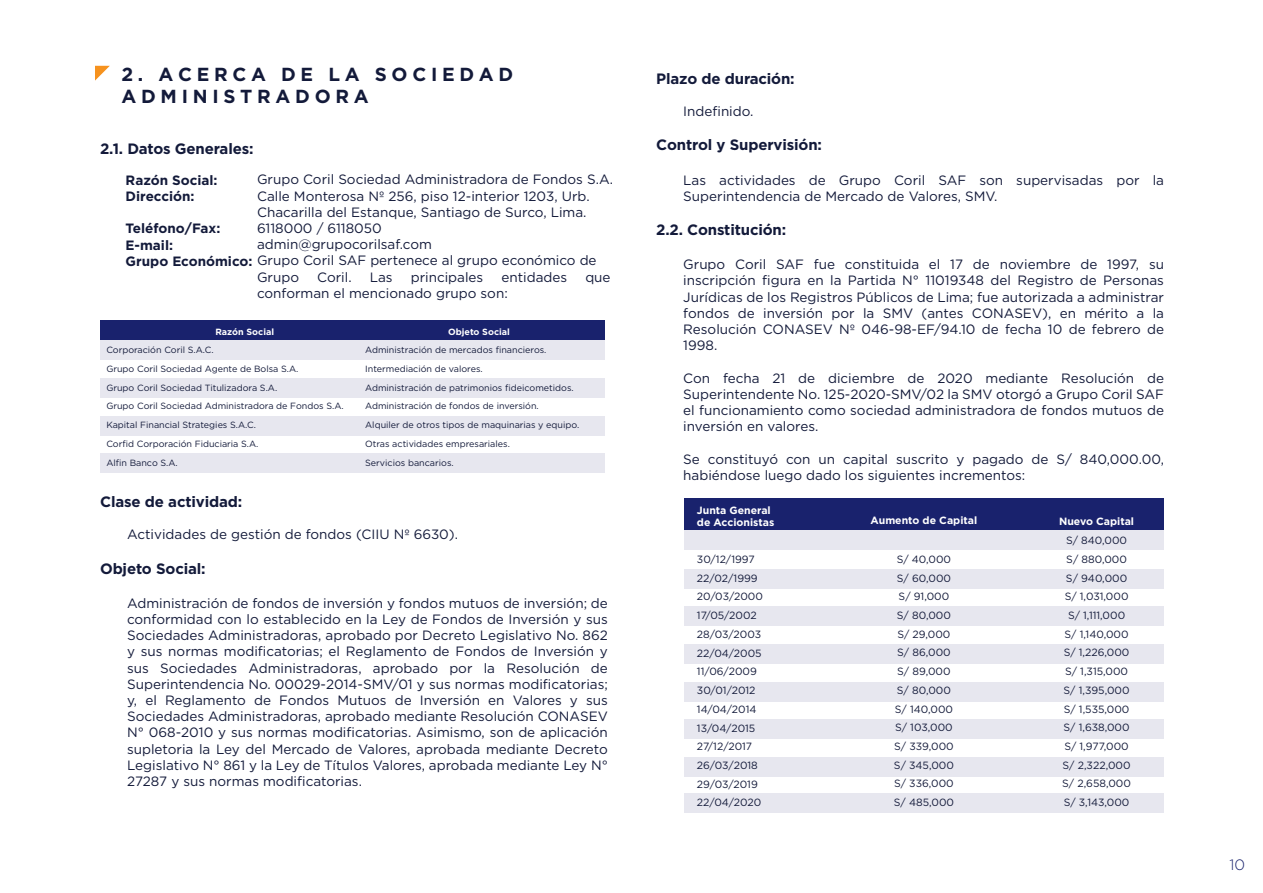
<style>
.page{position:relative;width:1263px;height:893px;background:#fff}
.page>*{position:absolute;margin:0;border:0;box-sizing:border-box;transform-origin:0 0}
.t1{font:700 18.9px/22.6px "Gotham";letter-spacing:.25em;color:#131a3a}
.t2{font:700 15px "Gotham";letter-spacing:-.01em;color:#131a3a}
.t3{font:300 15px "Gotham";color:#19226d}
.t4{font:13.5px/16.2px "Gotham";color:#131a3a}
.t5{font:700 13.5px/16.2px "Gotham";color:#131a3a}
.t6{font:10.5px/18.8px "Gotham";color:#131a3a;text-align:center}
.t7{font:700 10.5px/11.9px "Gotham";color:#fff}
.t8{font:9px/18.8px "Gotham";color:#131a3a}
.t9{font:700 9px "Gotham";color:#fff}
.s1{font-weight:700}
</style>
<div class="page">
<svg style="left:95px;top:66px;width:15px;height:15px"></svg>
<div style="left:100px;top:320px;width:505px;height:20px;background:#19226d"></div>
<div style="left:100px;top:454px;width:505px;height:19px;background:#e7e7ef"></div>
<div style="left:100px;top:416px;width:505px;height:19px;background:#e7e7ef"></div>
<div style="left:100px;top:379px;width:505px;height:19px;background:#e7e7ef"></div>
<div style="left:100px;top:340px;width:505px;height:19px;background:#e7e7ef"></div>
<div style="left:684px;top:498px;width:480px;height:32px;background:#19226d"></div>
<div style="left:684px;top:794px;width:480px;height:19px;background:#e7e7ef"></div>
<div style="left:684px;top:757px;width:480px;height:19px;background:#e7e7ef"></div>
<div style="left:684px;top:719px;width:480px;height:20px;background:#e7e7ef"></div>
<div style="left:684px;top:682px;width:480px;height:19px;background:#e7e7ef"></div>
<div style="left:684px;top:644px;width:480px;height:20px;background:#e7e7ef"></div>
<div style="left:684px;top:607px;width:480px;height:19px;background:#e7e7ef"></div>
<div style="left:684px;top:569px;width:480px;height:20px;background:#e7e7ef"></div>
<div style="left:684px;top:530px;width:480px;height:20px;background:#e7e7ef"></div>
<h1 class="t1" style="left:121px;top:62px;width:393px">2. ACERCA DE LA SOCIEDAD<br>ADMINISTRADORA</h1>
<p class="t2" style="left:100px;top:139px;width:155px">2.1. Datos Generales:</p>
<p class="t5" style="left:126px;top:172px;width:94px">Razón Social:<br>Dirección:</p>
<p class="t4" style="left:126px;top:220px;width:472px"><span class="s1">Teléfono/Fax:<br>E-mail:<br>Grupo Económico:</span> Grupo Coril SAF pertenece al grupo económico de</p>
<p class="t4" style="left:257px;top:171px;width:357px">Grupo Coril Sociedad Administradora de Fondos S.A.<br>Calle Monterosa Nº 256, piso 12-interior 1203, Urb.<br>Chacarilla del Estanque, Santiago de Surco, Lima.<br>6118000 / 6118050<br>admin@grupocorilsaf.com</p>
<p class="t4" style="left:257px;top:268px;width:44px">Grupo</p>
<p class="t4" style="left:317px;top:268px;width:36px">Coril.</p>
<p class="t4" style="left:370px;top:268px;width:24px">Las</p>
<p class="t4" style="left:411px;top:268px;width:74px">principales</p>
<p class="t4" style="left:501px;top:268px;width:67px">entidades</p>
<p class="t4" style="left:585px;top:268px;width:27px">que</p>
<p class="t4" style="left:257px;top:285px;width:252px">conforman el mencionado grupo son:</p>
<p class="t9" style="left:215px;top:325px;width:60px">Razón Social</p>
<p class="t8" style="left:106px;top:341px;width:239px">Corporación Coril S.A.C.<br>Grupo Coril Sociedad Agente de Bolsa S.A.<br>Grupo Coril Sociedad Titulizadora S.A.<br>Grupo Coril Sociedad Administradora de Fondos S.A.<br>Kapital Financial Strategies S.A.C.<br>Corfid Corporación Fiduciaria S.A.<br>Alfin Banco S.A.</p>
<p class="t9" style="left:448px;top:325px;width:63px">Objeto Social</p>
<p class="t8" style="left:365px;top:341px;width:216px">Administración de mercados financieros.<br>Intermediación de valores.<br>Administración de patrimonios fideicometidos.<br>Administración de fondos de inversión.<br>Alquiler de otros tipos de maquinarias y equipo.<br>Otras actividades empresariales.<br>Servicios bancarios.</p>
<p class="t2" style="left:100px;top:492px;width:144px">Clase de actividad:</p>
<p class="t4" style="left:127px;top:526px;width:333px">Actividades de gestión de fondos (CIIU Nº 6630).</p>
<p class="t2" style="left:100px;top:558px;width:107px">Objeto Social:</p>
<p class="t4" style="left:127px;top:594px;width:482px;text-align:justify">Administración de fondos de inversión y fondos mutuos de inversión; de conformidad con lo establecido en la Ley de Fondos de Inversión y sus Sociedades Administradoras, aprobado por Decreto Legislativo No. 862 y sus normas modificatorias; el Reglamento de Fondos de Inversión y sus Sociedades Administradoras, aprobado por la Resolución de Superintendencia No. 00029-2014-SMV/01 y sus normas modificatorias; y, el Reglamento de Fondos Mutuos de Inversión en Valores y sus Sociedades Administradoras, aprobado mediante Resolución CONASEV N° 068-2010 y sus normas modificatorias. Asimismo, son de aplicación supletoria la Ley del Mercado de Valores, aprobada mediante Decreto Legislativo N° 861 y la Ley de Títulos Valores, aprobada mediante Ley N° 27287 y sus normas modificatorias.</p>
<p class="t2" style="left:656px;top:68px;width:140px">Plazo de duración:</p>
<p class="t4" style="left:683px;top:103px;width:72px">Indefinido.</p>
<p class="t2" style="left:656px;top:135px;width:167px">Control y Supervisión:</p>
<p class="t4" style="left:683px;top:171px;width:482px">Las actividades de Grupo Coril SAF son supervisadas por la<br>Superintendencia de Mercado de Valores, SMV.</p>
<p class="t2" style="left:656px;top:220px;width:131px">2.2. Constitución:</p>
<p class="t4" style="left:683px;top:256px;width:482px;text-align:justify">Grupo Coril SAF fue constituida el 17 de noviembre de 1997, su inscripción figura en la Partida N° 11019348 del Registro de Personas Jurídicas de los Registros Públicos de Lima; fue autorizada a administrar fondos de inversión por la SMV (antes CONASEV), en mérito a la Resolución CONASEV Nº 046-98-EF/94.10 de fecha 10 de febrero de 1998.</p>
<p class="t4" style="left:683px;top:369px;width:482px;text-align:justify">Con fecha 21 de diciembre de 2020 mediante Resolución de Superintendente No. 125-2020-SMV/02 la SMV otorgó a Grupo Coril SAF el funcionamiento como sociedad administradora de fondos mutuos de inversión en valores.</p>
<p class="t4" style="left:683px;top:450px;width:482px">Se constituyó con un capital suscrito y pagado de S/ 840,000.00, habiéndose luego dado los siguientes incrementos:</p>
<p class="t7" style="left:697px;top:504px;width:79px">Junta General de Accionistas</p>
<p class="t6" style="left:697px;top:550px;width:68px;text-align:left">30/12/1997<br>22/02/1999<br>20/03/2000<br>17/05/2002<br>28/03/2003<br>22/04/2005<br>11/06/2009<br>30/01/2012<br>14/04/2014<br>13/04/2015<br>27/12/2017<br>26/03/2018<br>29/03/2019<br>22/04/2020</p>
<p class="t7" style="left:870px;top:514px;width:108px">Aumento de Capital</p>
<p class="t6" style="left:894px;top:549px;width:62px">S/ 40,000<br>S/ 60,000<br>S/ 91,000<br>S/ 80,000<br>S/ 29,000<br>S/ 86,000<br>S/ 89,000<br>S/ 80,000<br>S/ 140,000<br>S/ 103,000<br>S/ 339,000<br>S/ 345,000<br>S/ 336,000<br>S/ 485,000</p>
<p class="t7" style="left:1059px;top:516px;width:77px">Nuevo Capital</p>
<p class="t6" style="left:1062px;top:531px;width:70px">S/ 840,000<br>S/ 880,000<br>S/ 940,000<br>S/ 1,031,000<br>S/ 1,111,000<br>S/ 1,140,000<br>S/ 1,226,000<br>S/ 1,315,000<br>S/ 1,395,000<br>S/ 1,535,000<br>S/ 1,638,000<br>S/ 1,977,000<br>S/ 2,322,000<br>S/ 2,658,000<br>S/ 3,143,000</p>
<p class="t3" style="left:1229px;top:856px;width:17px">10</p>
</div>
